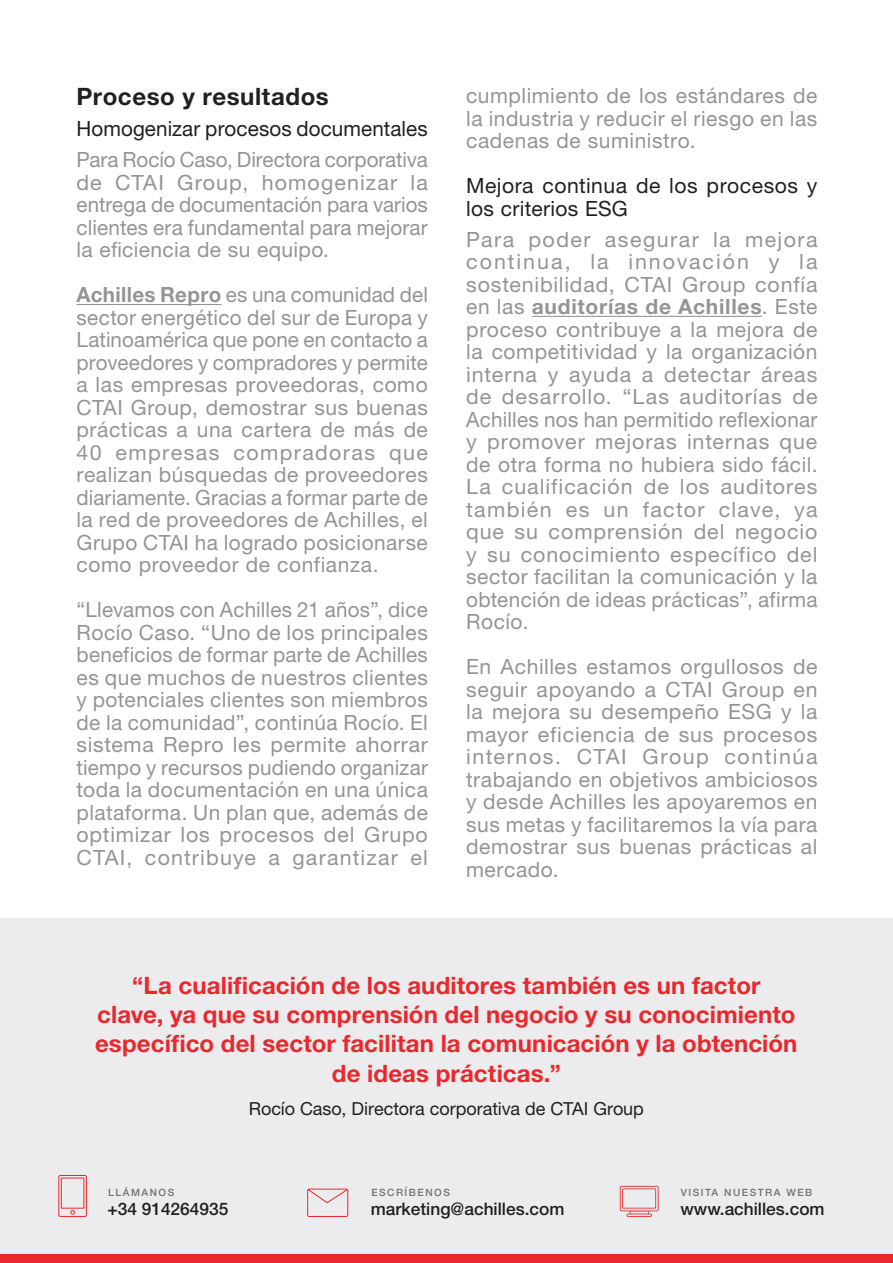
<style>
.page{position:relative;width:893px;height:1263px;background:#fff}
.page>*{position:absolute;margin:0;border:0;box-sizing:border-box;transform-origin:0 0}
.t1{font:700 24px/29.4px "Helvetica Neue LT Std";letter-spacing:.005em;color:#e9282d;text-align:center}
.Justified__the_right_way{font:700 24px "Helvetica Neue LT Std";letter-spacing:.025em;color:#231f20}
.Justified__the_right_way-2{font:21px/22.5px "Helvetica Neue LT Std";letter-spacing:.025em;color:#949494;text-align:justify}
.Justified__the_right_way-3{font:21px/22.5px "Helvetica Neue LT Std";letter-spacing:.015em;color:#231f20}
.Justified__the_right_way-4{font:18px "Helvetica Neue LT Std";letter-spacing:-.005em;color:#231f20}
.t2{font:500 17.25px "Helvetica Neue LT Std";color:#231f20}
.t3{font:500 10.05px "Helvetica Neue LT Std";letter-spacing:.15em;color:#717275}
.s1{font-weight:700}
</style>
<div class="page">
<div style="left:0;top:918px;width:893px;height:345px;background:#ececee"></div>
<div style="left:0;top:1255px;width:893px;height:8px;background:#e9282d"></div>
<hr style="left:77px;top:304px;width:144px;height:1px;background:#949494">
<hr style="left:532px;top:316px;width:230px;height:1px;background:#949494">
<svg style="left:620px;top:1186px;width:39px;height:31px"></svg>
<svg style="left:307px;top:1188px;width:41px;height:29px"></svg>
<svg style="left:58px;top:1175px;width:29px;height:42px"></svg>
<p class="Justified__the_right_way" style="left:77px;top:82px;width:254px">Proceso y resultados</p>
<p class="Justified__the_right_way-3" style="left:77px;top:117px;width:353px">Homogenizar procesos documentales</p>
<p class="Justified__the_right_way-2" style="left:77px;top:148px;width:353px">Para Rocío Caso, Directora corporativa de CTAI Group, homogenizar la entrega de documentación para varios clientes era fundamental para mejorar la eficiencia de su equipo.</p>
<p class="Justified__the_right_way-2" style="left:77px;top:283px;width:353px"><span class="s1">Achilles Repro</span> es una comunidad del sector energético del sur de Europa y Latinoamérica que pone en contacto a proveedores y compradores y permite a las empresas proveedoras, como CTAI Group, demostrar sus buenas prácticas a una cartera de más de 40 empresas compradoras que realizan búsquedas de proveedores diariamente. Gracias a formar parte de la red de proveedores de Achilles, el Grupo CTAI ha logrado posicionarse como proveedor de confianza.</p>
<p class="Justified__the_right_way-2" style="left:77px;top:598px;width:353px">“Llevamos con Achilles 21 años”, dice Rocío Caso. “Uno de los principales beneficios de formar parte de Achilles es que muchos de nuestros clientes y potenciales clientes son miembros de la comunidad”, continúa Rocío. El sistema Repro les permite ahorrar tiempo y recursos pudiendo organizar toda la documentación en una única plataforma. Un plan que, además de optimizar los procesos del Grupo CTAI, contribuye a garantizar el</p>
<p class="Justified__the_right_way-2" style="left:466px;top:84px;width:353px">cumplimiento de los estándares de la industria y reducir el riesgo en las cadenas de suministro.</p>
<p class="Justified__the_right_way-3" style="left:466px;top:174px;width:353px">Mejora continua de los procesos y los criterios ESG</p>
<p class="Justified__the_right_way-2" style="left:466px;top:228px;width:353px">Para poder asegurar la mejora continua, la innovación y la sostenibilidad, CTAI Group confía en las <span class="s1">auditorías de Achilles</span>. Este proceso contribuye a la mejora de la competitividad y la organización interna y ayuda a detectar áreas de desarrollo. “Las auditorías de Achilles nos han permitido reflexionar y promover mejoras internas que de otra forma no hubiera sido fácil.<br>La cualificación de los auditores también es un factor clave, ya que su comprensión del negocio y su conocimiento específico del sector facilitan la comunicación y la obtención de ideas prácticas”, afirma Rocío.</p>
<p class="Justified__the_right_way-2" style="left:466px;top:655px;width:353px">En Achilles estamos orgullosos de seguir apoyando a CTAI Group en la mejora su desempeño ESG y la mayor eficiencia de sus procesos internos. CTAI Group continúa trabajando en objetivos ambiciosos y desde Achilles les apoyaremos en sus metas y facilitaremos la vía para demostrar sus buenas prácticas al mercado.</p>
<p class="t1" style="left:95px;top:970px;width:704px">“La cualificación de los auditores también es un factor<br>clave, ya que su comprensión del negocio y su conocimiento específico del sector facilitan la comunicación y la obtención de ideas prácticas.”</p>
<p class="Justified__the_right_way-4" style="left:249px;top:1098px;width:397px">Rocío Caso, Directora corporativa de CTAI Group</p>
<p class="t3" style="left:108px;top:1187px;width:68px">LLÁMANOS</p>
<p class="t2" style="left:107px;top:1198px;width:122px">+34 914264935</p>
<p class="t3" style="left:371px;top:1187px;width:80px">ESCRÍBENOS</p>
<p class="t2" style="left:371px;top:1198px;width:195px">marketing@achilles.com</p>
<p class="t3" style="left:681px;top:1186px;width:133px">VISITA NUESTRA WEB</p>
<p class="t2" style="left:680px;top:1198px;width:146px">www.achilles.com</p>
</div>
